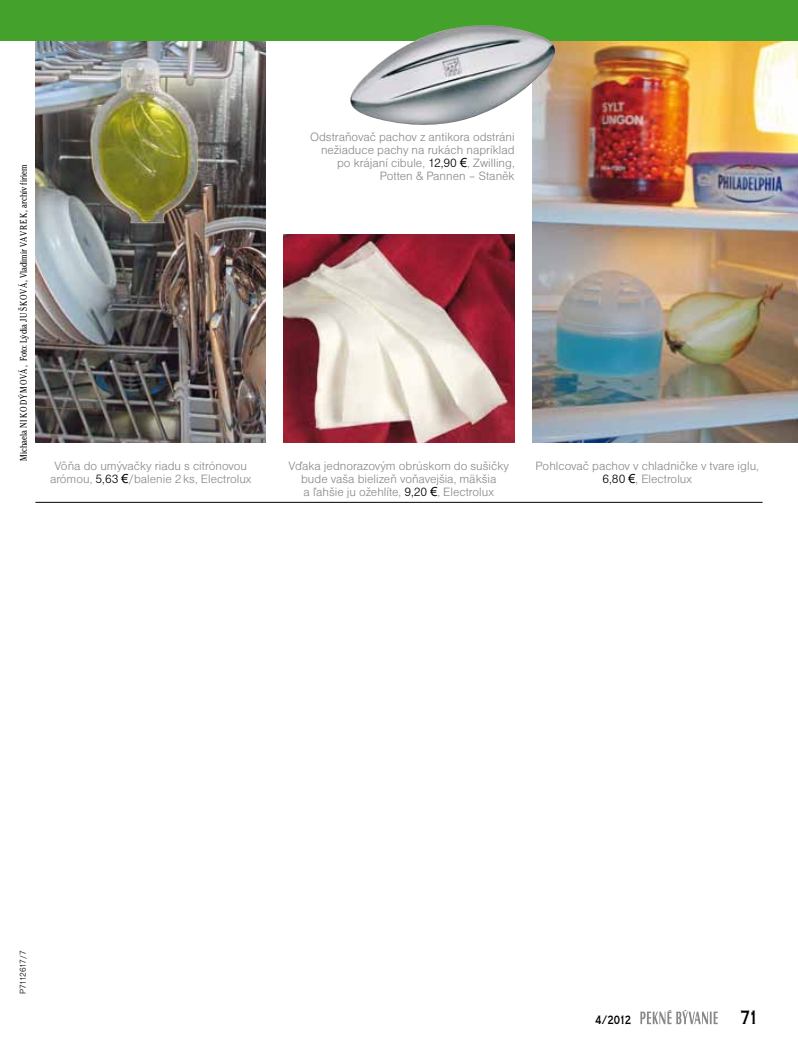
<style>
.page{position:relative;width:798px;height:1049px;background:#fff}
.page>*{position:absolute;margin:0;border:0;box-sizing:border-box;transform-origin:0 0}
.t1{font:20px "Copperplate TCE Bol Con";color:#000;scale:.8 1}
.t2{font:300 12.5px/13.1px "Nimbus San DCE";color:#87888a;text-align:center}
.t3{font:12.5px "Copperplate TCE Bol Con";color:#000;scale:.8 1}
.t4{font:10px "Cheltenham Itc TCE Boo";color:#000;scale:.8 1}
.t5{font:300 8.75px "Nimbus San DCE";letter-spacing:-.06em;color:#000}
.s1{color:#000}
.s2{font-family:"Arial";font-weight:400;color:#000}
</style>
<div class="page">
<svg style="left:640px;top:1010px;width:77px;height:14px"></svg>
<img style="left:532px;top:41px;width:265px;height:401px">
<img style="left:35px;top:41px;width:231px;height:401px">
<div style="left:0;top:0;width:797px;height:41px;background:#44a12b"></div>
<img style="left:350px;top:25px;width:212px;height:104px">
<img style="left:283px;top:234px;width:231px;height:208px">
<hr style="left:35px;top:502px;width:727px;height:1px;background:#000">
<p class="t4" style="left:18px;top:461px;width:371px;rotate:-90deg">Michaela N I KO D Ý M OVÁ , Foto: Lýdia J U Š KOVÁ , Vladimír VAV R E K , archív firiem</p>
<p class="t2" style="left:310px;top:130px;width:206px;text-align:right">Odstraňovač pachov z antikora odstráni nežiaduce pachy na rukách napríklad po krájaní cibule, <span class="s1">12,90</span> <span class="s2">€</span>, Zwilling, Potten &amp; Pannen – Staněk</p>
<p class="t2" style="left:50px;top:459px;width:203px">Vôňa do umývačky riadu s citrónovou arómou, <span class="s1">5,63</span> <span class="s2">€</span>/balenie 2ks, Electrolux</p>
<p class="t2" style="left:535px;top:459px;width:225px">Pohlcovač pachov v chladničke v tvare iglu,<br><span class="s1">6,80</span> <span class="s2">€</span>, Electrolux</p>
<p class="t2" style="left:288px;top:459px;width:222px">Vďaka jednorazovým obrúskom do sušičky bude vaša bielizeň voňavejšia, mäkšia<br>a ľahšie ju ožehlíte, <span class="s1">9,20</span> <span class="s2">€</span>, Electrolux</p>
<p class="t5" style="left:18px;top:994px;width:45px;rotate:-90deg">P7112617/7</p>
<p class="t3" style="left:595px;top:1013px;width:46px">4/2012</p>
<h1 class="t1" style="left:739px;top:1007px;width:25px">71</h1>
</div>
